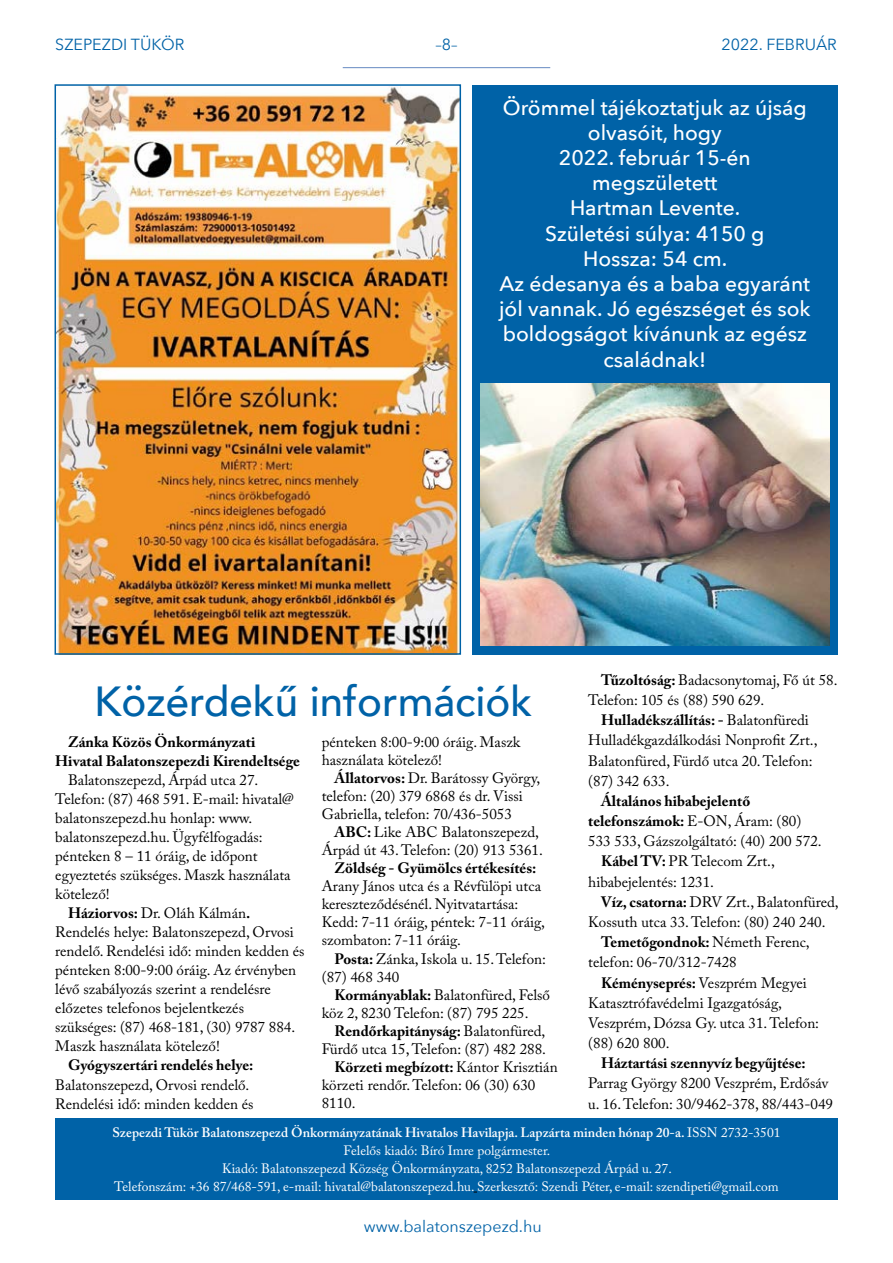
<style>
.page{position:relative;width:893px;height:1263px;background:#fff}
.page>*{position:absolute;margin:0;border:0;box-sizing:border-box;transform-origin:0 0}
.t1{font:500 42px "Avenir";color:#0062a7}
.t2{font:500 21px/25.2px "Avenir Next";color:#fff;text-align:center}
.t3{font:16.05px "Avenir Next";color:#0062a7}
.t4{font:15px/18px "Adobe Caslon Pro";color:#000}
.t5{font:700 15px/19px "Adobe Caslon Pro";color:#000}
.t6{font:13.5px/18px "Adobe Caslon Pro";color:#fff;text-align:center}
.s1{font-weight:700}
.s2{font-weight:400}
.s3{font-weight:600}
</style>
<div class="page">
<hr style="left:343px;top:67px;width:207px;height:1px;background:#668ac2">
<div style="left:55px;top:1118px;width:783px;height:81px;background:#0062a7"></div>
<img style="left:58px;top:87px;width:400px;height:565px">
<div style="left:55px;top:84px;width:406px;height:571px;border:2px solid #0062a7"></div>
<div style="left:472px;top:85px;width:366px;height:570px;background:#0062a7"></div>
<img style="left:480px;top:384px;width:349px;height:262px">
<p class="t3" style="left:55px;top:31px;width:131px">SZEPEZDI TÜKÖR</p>
<p class="t3" style="left:435px;top:31px;width:24px">–8–</p>
<p class="t3" style="left:721px;top:31px;width:117px">2022. FEBRUÁR</p>
<p class="t2" style="left:499px;top:94px;width:313px">Örömmel tájékoztatjuk az újság olvasóit, hogy<br>2022. február 15-én megszületett<br>Hartman Levente.<br>Születési súlya: 4150 g<br>Hossza: 54 cm.<br>Az édesanya és a baba egyaránt jól vannak. Jó egészséget és sok boldogságot kívánunk az egész családnak!</p>
<h1 class="t1" style="left:94px;top:665px;width:440px">Közérdekű információk</h1>
<p class="t5" style="left:55px;top:732px;width:246px;text-indent:13px">Zánka Közös Önkormányzati<br>Hivatal Balatonszepezdi Kirendeltsége</p>
<p class="t4" style="left:68px;top:771px;width:192px">Balatonszepezd, Árpád utca 27.</p>
<p class="t4" style="left:55px;top:790px;width:240px">Telefon: (87) 468 591. E-mail: hivatal@</p>
<p class="t4" style="left:55px;top:809px;width:198px">balatonszepezd.hu honlap: www.</p>
<p class="t4" style="left:55px;top:828px;width:209px">balatonszepezd.hu. Ügyfélfogadás:</p>
<p class="t4" style="left:55px;top:847px;width:204px">pénteken 8 – 11 óráig, de időpont</p>
<p class="t4" style="left:55px;top:866px;width:237px">egyeztetés szükséges. Maszk használata</p>
<p class="t4" style="left:55px;top:885px;width:56px">kötelező!</p>
<p class="t4" style="left:68px;top:904px;width:184px"><span class="s1">Háziorvos:</span> Dr. Oláh Kálmán<span class="s1">.</span></p>
<p class="t4" style="left:55px;top:923px;width:240px">Rendelés helye: Balatonszepezd, Orvosi</p>
<p class="t4" style="left:55px;top:942px;width:251px">rendelő. Rendelési idő: minden kedden és</p>
<p class="t4" style="left:55px;top:961px;width:242px">pénteken 8:00-9:00 óráig. Az érvényben</p>
<p class="t4" style="left:55px;top:980px;width:217px">lévő szabályozás szerint a rendelésre</p>
<p class="t4" style="left:55px;top:999px;width:190px">előzetes telefonos bejelentkezés</p>
<p class="t4" style="left:55px;top:1018px;width:241px">szükséges: (87) 468-181, (30) 9787 884.</p>
<p class="t4" style="left:55px;top:1037px;width:166px">Maszk használata kötelező!</p>
<p class="t5" style="left:68px;top:1056px;width:187px">Gyógyszertári rendelés helye:</p>
<p class="t4" style="left:55px;top:1075px;width:200px;line-height:19px">Balatonszepezd, Orvosi rendelő.<br>Rendelési idő: minden kedden és</p>
<p class="t4" style="left:322px;top:733px;width:200px">pénteken 8:00-9:00 óráig. Maszk használata kötelező!</p>
<p class="t4" style="left:322px;top:769px;width:220px;text-indent:13px"><span class="s1">Állatorvos:</span> Dr. Barátossy György, telefon: (20) 379 6868 és dr. Vissi<br>Gabriella, telefon: 70/436-5053</p>
<p class="t4" style="left:322px;top:823px;width:223px;text-align:center"><span class="s1">ABC:</span> Like ABC Balatonszepezd,<br>Árpád út 43. Telefon: (20) 913 5361.</p>
<p class="t5" style="left:334px;top:858px;width:203px">Zöldség - Gyümölcs értékesítés:</p>
<p class="t4" style="left:322px;top:877px;width:225px">Arany János utca és a Révfülöpi utca kereszteződésénél. Nyitvatartása:<br>Kedd: 7-11 óráig, péntek: 7-11 óráig, szombaton: 7-11 óráig.</p>
<p class="t4" style="left:322px;top:949px;width:226px;text-indent:13px"><span class="s1">Posta:</span> Zánka, Iskola u. 15. Telefon: (87) 468 340</p>
<p class="t4" style="left:322px;top:985px;width:230px;text-indent:13px"><span class="s1">Kormányablak:</span> Balatonfüred, Felső köz 2, 8230 Telefon: (87) 795 225.</p>
<p class="t5" style="left:334px;top:1021px;width:212px">Rendőrkapitányság: <span class="s2">Balatonfüred,</span></p>
<p class="t4" style="left:322px;top:1040px;width:226px">Fürdő utca 15, Telefon: (87) 482 288.</p>
<p class="t5" style="left:334px;top:1057px;width:225px">Körzeti megbízott: <span class="s2">Kántor Krisztián</span></p>
<p class="t4" style="left:322px;top:1076px;width:215px">körzeti rendőr. Telefon: 06 (30) 630</p>
<p class="t4" style="left:322px;top:1094px;width:35px">8110.</p>
<p class="t4" style="left:601px;top:671px;width:238px"><span class="s1">Tűzoltóság:</span> Badacsonytomaj, Fő út 58.</p>
<p class="t4" style="left:588px;top:691px;width:178px">Telefon: 105 és (88) 590 629.</p>
<p class="t5" style="left:601px;top:710px;width:209px">Hulladékszállítás: - <span class="s2">Balatonfüredi</span></p>
<p class="t4" style="left:588px;top:731px;width:231px">Hulladékgazdálkodási Nonprofit Zrt.,</p>
<p class="t4" style="left:588px;top:751px;width:226px">Balatonfüred, Fürdő utca 20. Telefon:</p>
<p class="t4" style="left:588px;top:771px;width:83px">(87) 342 633.</p>
<p class="t5" style="left:601px;top:791px;width:151px">Általános hibabejelentő</p>
<p class="t5" style="left:588px;top:811px;width:215px">telefonszámok: <span class="s2">E-ON, Áram: (80)</span></p>
<p class="t4" style="left:588px;top:832px;width:235px">533 533, Gázszolgáltató: (40) 200 572.</p>
<p class="t4" style="left:601px;top:852px;width:175px"><span class="s1">Kábel TV:</span> PR Telecom Zrt.,</p>
<p class="t4" style="left:588px;top:872px;width:127px">hibabejelentés: 1231.</p>
<p class="t4" style="left:601px;top:893px;width:239px"><span class="s1">Víz, csatorna:</span> DRV Zrt., Balatonfüred,</p>
<p class="t4" style="left:588px;top:913px;width:239px">Kossuth utca 33. Telefon: (80) 240 240.</p>
<p class="t5" style="left:601px;top:932px;width:210px">Temetőgondnok: <span class="s2">Németh Ferenc,</span></p>
<p class="t4" style="left:588px;top:953px;width:150px">telefon: 06-70/312-7428</p>
<p class="t4" style="left:601px;top:973px;width:207px"><span class="s1">Kéményseprés:</span> Veszprém Megyei</p>
<p class="t4" style="left:588px;top:993px;width:195px">Katasztrófavédelmi Igazgatóság,</p>
<p class="t4" style="left:588px;top:1014px;width:232px">Veszprém, Dózsa Gy. utca 31. Telefon:</p>
<p class="t4" style="left:588px;top:1034px;width:83px">(88) 620 800.</p>
<p class="t5" style="left:601px;top:1053px;width:206px">Háztartási szennyvíz begyűjtése:</p>
<p class="t4" style="left:588px;top:1073px;width:246px;line-height:20.1px">Parrag György 8200 Veszprém, Erdősáv u. 16. Telefon: 30/9462-378, 88/443-049</p>
<p class="t6" style="left:112px;top:1123px;width:670px"><span class="s3">Szepezdi Tükör Balatonszepezd Önkormányzatának Hivatalos Havilapja. Lapzárta minden hónap 20-a.</span> ISSN 2732-3501<br>Felelős kiadó: Bíró Imre polgármester.<br>Kiadó: Balatonszepezd Község Önkormányzata, 8252 Balatonszepezd Árpád u. 27.<br>Telefonszám: +36 87/468-591, e-mail: hivatal@balatonszepezd.hu. Szerkesztő: Szendi Péter, e-mail: szendipeti@gmail.com</p>
<p class="t3" style="left:364px;top:1213px;width:179px">www.balatonszepezd.hu</p>
</div>
